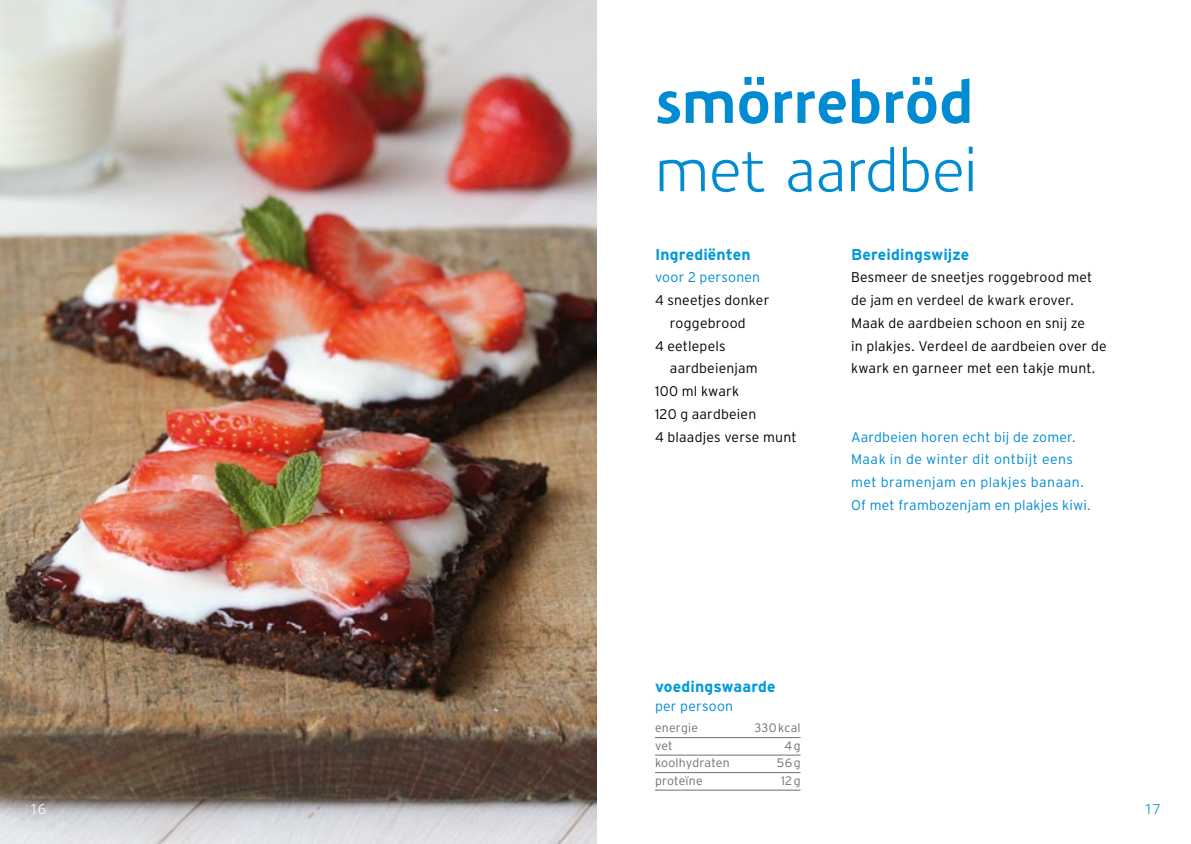
<style>
.page{position:relative;width:1191px;height:844px;background:#fff}
.page>*{position:absolute;margin:0;border:0;box-sizing:border-box;transform-origin:0 0}
.t1{font:700 61.25px "Precious Sans";letter-spacing:-.005em;color:#008bd2}
.t2{font:61.25px "Precious Sans";letter-spacing:-.01em;color:#008bd2}
.t3{font:700 15.75px "Interstate";letter-spacing:.01em;color:#009ada}
.t4{font:300 14px/22.8px "Interstate";letter-spacing:.015em;color:#000}
.t5{font:300 14px/22.8px "Interstate";letter-spacing:.02em;color:#008bd2}
.t6{font:14px "Precious Sans";color:#fff}
.t7{font:14px "Precious Sans";color:#008bd2}
.t8{font:300 12.25px "Interstate";letter-spacing:.02em;color:#6f6f6e}
</style>
<div class="page">
<img style="left:0;top:0;width:596px;height:843px">
<hr style="left:655px;top:737px;width:145px;height:1px;background:#6f6f6e">
<hr style="left:655px;top:754px;width:145px;height:1px;background:#6f6f6e">
<hr style="left:655px;top:772px;width:145px;height:1px;background:#6f6f6e">
<hr style="left:655px;top:789px;width:145px;height:1px;background:#6f6f6e">
<h1 class="t1" style="left:655px;top:62px;width:320px">smörrebröd</h1>
<h1 class="t2" style="left:655px;top:130px;width:324px">met aardbei</h1>
<p class="t3" style="left:655px;top:245px;width:97px">Ingrediënten</p>
<p class="t5" style="left:655px;top:266px;width:107px">voor 2 personen</p>
<p class="t4" style="left:655px;top:288px;width:116px">4 sneetjes donker</p>
<p class="t4" style="left:670px;top:311px;width:77px">roggebrood</p>
<p class="t4" style="left:655px;top:334px;width:72px">4 eetlepels</p>
<p class="t4" style="left:670px;top:357px;width:89px">aardbeienjam</p>
<p class="t4" style="left:655px;top:379px;width:86px">100 ml kwark</p>
<p class="t4" style="left:655px;top:402px;width:103px">120 g aardbeien</p>
<p class="t4" style="left:655px;top:425px;width:143px">4 blaadjes verse munt</p>
<p class="t3" style="left:851px;top:245px;width:120px">Bereidingswijze</p>
<p class="t4" style="left:851px;top:266px;width:257px">Besmeer de sneetjes roggebrood met de jam en verdeel de kwark erover.<br>Maak de aardbeien schoon en snij ze<br>in plakjes. Verdeel de aardbeien over de kwark en garneer met een takje munt.</p>
<p class="t5" style="left:851px;top:425px;width:241px">Aardbeien horen echt bij de zomer.<br>Maak in de winter dit ontbijt eens met bramenjam en plakjes banaan.<br>Of met frambozenjam en plakjes kiwi.</p>
<p class="t3" style="left:655px;top:677px;width:122px">voedingswaarde</p>
<p class="t5" style="left:655px;top:694px;width:80px">per persoon</p>
<p class="t8" style="left:655px;top:721px;width:44px">energie</p>
<p class="t8" style="left:754px;top:721px;width:48px">330kcal</p>
<p class="t8" style="left:655px;top:738px;width:19px">vet</p>
<p class="t8" style="left:784px;top:738px;width:18px">4g</p>
<p class="t8" style="left:655px;top:756px;width:76px">koolhydraten</p>
<p class="t8" style="left:777px;top:756px;width:25px">56g</p>
<p class="t8" style="left:655px;top:773px;width:49px">proteïne</p>
<p class="t8" style="left:781px;top:773px;width:21px">12g</p>
<p class="t6" style="left:30px;top:800px;width:18px">16</p>
<p class="t7" style="left:1144px;top:800px;width:18px">17</p>
</div>
